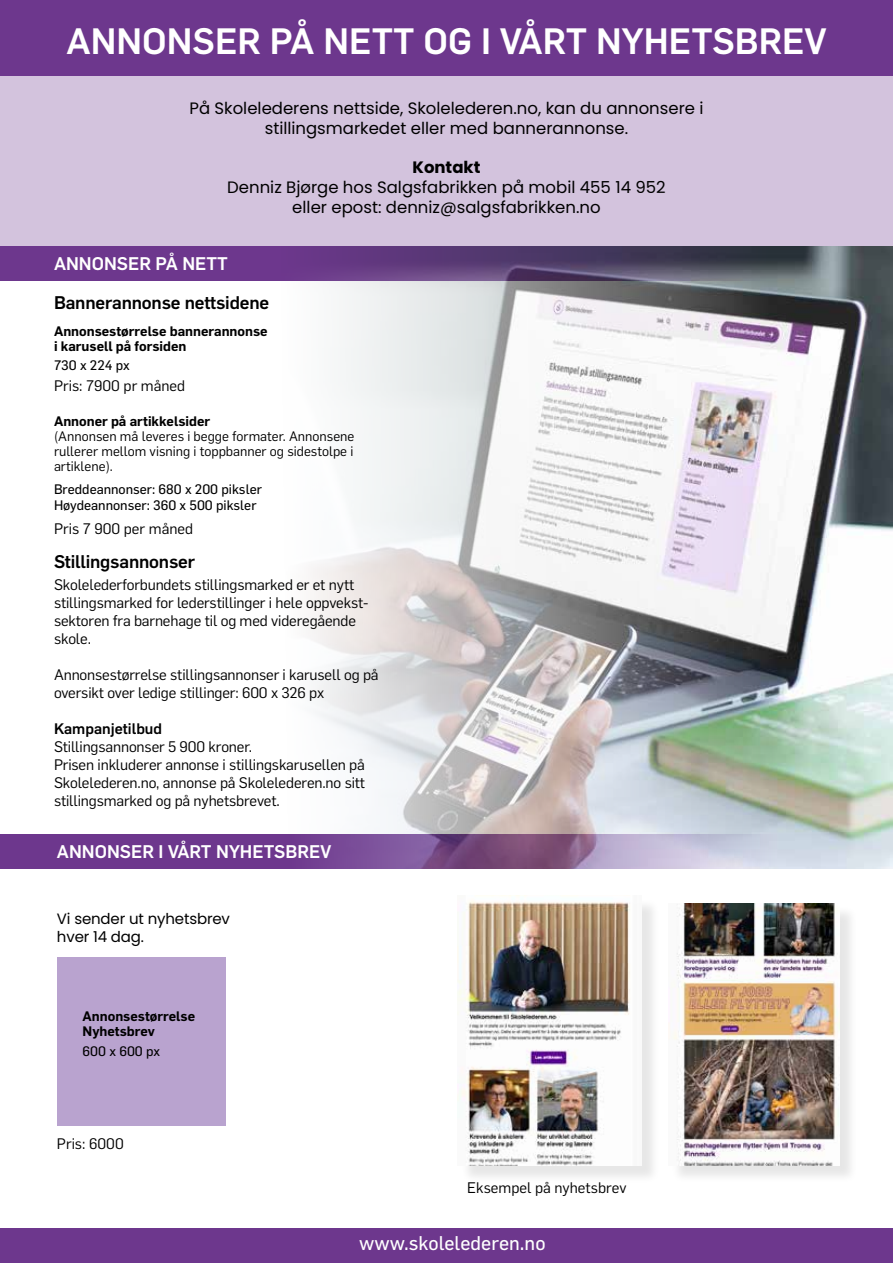
<style>
.page{position:relative;width:893px;height:1263px;background:#fff}
.page>*{position:absolute;margin:0;border:0;box-sizing:border-box;transform-origin:0 0}
.t1{font:500 36px "Flama";color:#fff}
.t2{font:19.5px "Flama";color:#fff}
.t3{font:500 18px "Flama";letter-spacing:-.01em;color:#000}
.t4{font:500 18px "Flama";color:#fff}
.t5{font:16.5px/19.8px "Poppins";color:#000;text-align:center}
.t6{font:700 16.5px "Poppins";color:#000}
.t7{font:15px/18px "Flama";letter-spacing:-.01em;color:#000}
.t8{font:15px/18px "Poppins";letter-spacing:-.01em;color:#000}
.t9{font:500 15px "Flama";color:#000}
.t10{font:13.5px/15px "Flama";color:#000;text-align:justify}
.t11{font:600 13.5px/15px "Flama";color:#000}
.t12{font:13.5px/16.2px "Flama Basic";color:#000}
</style>
<div class="page">
<div style="left:0;top:0;width:893px;height:247px;background:#d3c3dd"></div>
<svg style="left:0;top:246px;width:893px;height:1px"></svg>
<div style="left:57px;top:957px;width:168px;height:168px;background:#b9a3cf"></div>
<img style="left:0;top:247px;width:893px;height:622px">
<div style="left:0;top:1228px;width:893px;height:35px;background:#6d378d"></div>
<div style="left:0;top:0;width:893px;height:76px;background:#6d378d"></div>
<div style="left:460px;top:898px;width:201px;height:286px;background:#000;opacity:.1"></div>
<img style="left:458px;top:898px;width:184px;height:267px">
<div style="left:671px;top:905px;width:186px;height:279px;background:#000;opacity:.1"></div>
<img style="left:671px;top:903px;width:168px;height:262px">
<h1 class="t1" style="left:67px;top:15px;width:761px">ANNONSER PÅ NETT OG I VÅRT NYHETSBREV</h1>
<p class="t5" style="left:189px;top:98px;width:516px">På Skolelederens nettside, Skolelederen.no, kan du annonsere i stillingsmarkedet eller med bannerannonse.</p>
<p class="t6" style="left:412px;top:158px;width:69px">Kontakt</p>
<p class="t5" style="left:227px;top:177px;width:440px">Denniz Bjørge hos Salgsfabrikken på mobil 455 14 952 eller epost: denniz@salgsfabrikken.no</p>
<p class="t4" style="left:54px;top:251px;width:175px">ANNONSER PÅ NETT</p>
<p class="t3" style="left:54px;top:290px;width:217px">Bannerannonse nettsidene</p>
<p class="t11" style="left:54px;top:322px;width:215px">Annonsestørrelse bannerannonse i karusell på forsiden</p>
<p class="t12" style="left:54px;top:356px;width:77px">730 x 224 px</p>
<p class="t7" style="left:54px;top:377px;width:133px">Pris: 7900 pr måned</p>
<p class="t11" style="left:54px;top:413px;width:158px">Annoner på artikkelsider</p>
<p class="t10" style="left:54px;top:429px;width:302px">(Annonsen må leveres i begge formater. Annonsene rullerer mellom visning i toppbanner og sidestolpe i artiklene).</p>
<p class="t12" style="left:54px;top:480px;width:209px">Breddeannonser: 680 x 200 piksler<br>Høydeannonser: 360 x 500 piksler</p>
<p class="t7" style="left:54px;top:519px;width:141px">Pris 7 900 per måned</p>
<p class="t3" style="left:54px;top:549px;width:143px">Stillingsannonser</p>
<p class="t7" style="left:54px;top:575px;width:315px">Skolelederforbundets stillingsmarked er et nytt stillingsmarked for lederstillinger i hele oppvekst&shy;sektoren fra barnehage til og med videregående skole.</p>
<p class="t7" style="left:54px;top:665px;width:326px">Annonsestørrelse stillingsannonser i karusell og på oversikt over ledige stillinger: 600 x 326 px</p>
<p class="t9" style="left:54px;top:718px;width:110px">Kampanjetilbud</p>
<p class="t7" style="left:54px;top:737px;width:313px">Stillingsannonser 5 900 kroner.<br>Prisen inkluderer annonse i stillingskarusellen på Skolelederen.no, annonse på Skolelederen.no sitt stillingsmarked og på nyhetsbrevet.</p>
<p class="t4" style="left:57px;top:839px;width:276px">ANNONSER I VÅRT NYHETSBREV</p>
<p class="t8" style="left:57px;top:910px;width:175px">Vi sender ut nyhetsbrev hver 14 dag.</p>
<p class="t11" style="left:83px;top:1008px;width:114px">Annonsestørrelse<br>Nyhetsbrev</p>
<p class="t12" style="left:83px;top:1042px;width:79px">600 x 600 px</p>
<p class="t7" style="left:57px;top:1134px;width:68px">Pris: 6000</p>
<p class="t7" style="left:467px;top:1179px;width:161px">Eksempel på nyhetsbrev</p>
<h2 class="t2" style="left:359px;top:1231px;width:188px">www.skolelederen.no</h2>
</div>
